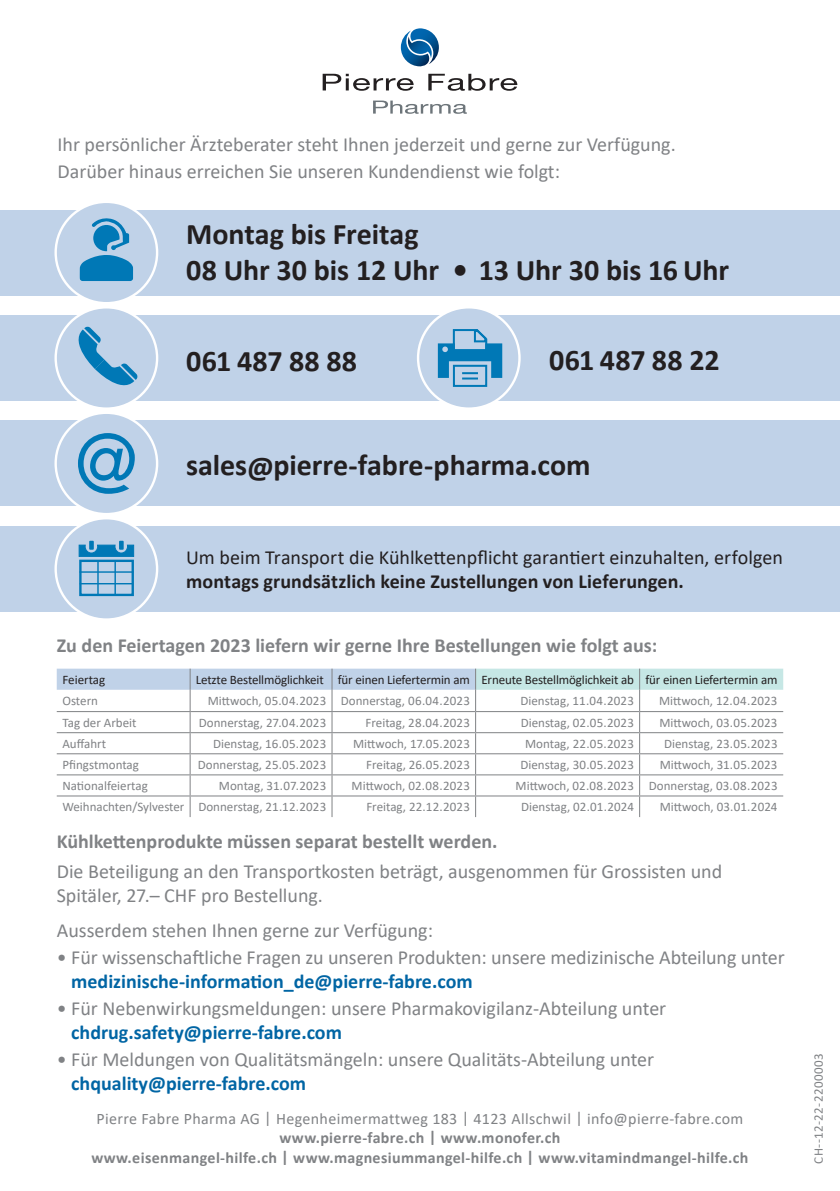
<style>
.page{position:relative;width:840px;height:1191px;background:#fff}
.page>*{position:absolute;margin:0;border:0;box-sizing:border-box;transform-origin:0 0}
.t1{font:700 30px/36px "Calibri";color:#231f20}
.t2{font:20px/26.8px "Calibri";color:#808285}
.t3{font:700 20px "Calibri";color:#808285}
.t4{font:700 20px "Calibri";color:#0065a4}
.t5{font:20px "Calibri";color:#231f20}
.t6{font:700 20px "Calibri";letter-spacing:.005em;color:#231f20}
.t7{font:700 16px/19.2px "Calibri";letter-spacing:.02em;color:#808285;text-align:center}
.t8{font:16px "Calibri";letter-spacing:.02em;color:#808285}
.t9{font:13px "Calibri";color:#808285}
.t10{font:13px "Calibri";letter-spacing:-.01em;color:#231f20}
.t11{font:13px "Calibri";letter-spacing:.035em;color:#808285}
</style>
<div class="page">
<svg style="left:322px;top:74px;width:91px;height:17px"></svg>
<svg style="left:428px;top:74px;width:89px;height:17px"></svg>
<svg style="left:373px;top:101px;width:93px;height:13px"></svg>
<img style="left:400px;top:31px;width:27px;height:36px">
<img style="left:410px;top:28px;width:28px;height:36px">
<div style="left:0;top:210px;width:839px;height:85px;background:#c0d2e8"></div>
<div style="left:56px;top:202px;width:101px;height:101px;background:#c0d2e8;border-radius:50%"></div>
<div style="left:54px;top:201px;width:104px;height:103px;border:2px solid #fff;border-radius:50%"></div>
<svg style="left:79px;top:218px;width:54px;height:63px"></svg>
<div style="left:0;top:315px;width:839px;height:85px;background:#c0d2e8"></div>
<div style="left:56px;top:307px;width:101px;height:102px;background:#c0d2e8;border-radius:50%"></div>
<div style="left:54px;top:306px;width:104px;height:104px;border:2px solid #fff;border-radius:50%"></div>
<svg style="left:78px;top:326px;width:60px;height:59px"></svg>
<div style="left:418px;top:307px;width:101px;height:102px;background:#c0d2e8;border-radius:50%"></div>
<div style="left:416px;top:306px;width:104px;height:104px;border:2px solid #fff;border-radius:50%"></div>
<div style="left:452px;top:365px;width:35px;height:22px;border:2px solid #0078b6"></div>
<svg style="left:437px;top:329px;width:65px;height:50px"></svg>
<div style="left:0;top:421px;width:839px;height:85px;background:#c0d2e8"></div>
<div style="left:56px;top:413px;width:101px;height:101px;background:#c0d2e8;border-radius:50%"></div>
<div style="left:54px;top:411px;width:104px;height:104px;border:2px solid #fff;border-radius:50%"></div>
<svg style="left:78px;top:433px;width:57px;height:61px"></svg>
<div style="left:0;top:526px;width:839px;height:85px;background:#c0d2e8"></div>
<div style="left:56px;top:518px;width:101px;height:101px;background:#c0d2e8;border-radius:50%"></div>
<div style="left:54px;top:517px;width:104px;height:104px;border:2px solid #fff;border-radius:50%"></div>
<div style="left:79px;top:559px;width:55px;height:37px;border:2px solid #0078b6"></div>
<hr style="left:97px;top:561px;width:2px;height:34px;background:#0078b6">
<hr style="left:114px;top:561px;width:2px;height:34px;background:#0078b6">
<hr style="left:79px;top:571px;width:54px;height:2px;background:#0078b6">
<hr style="left:80px;top:583px;width:53px;height:1px;background:#0078b6">
<svg style="left:79px;top:545px;width:55px;height:11px"></svg>
<div style="left:119px;top:541px;width:5px;height:9px;background:#0078b6"></div>
<div style="left:89px;top:541px;width:5px;height:9px;background:#0078b6"></div>
<svg style="left:57px;top:668px;width:725px;height:149px"></svg>
<h2 class="t2" style="left:57px;top:131px;width:619px">Ihr persönlicher Ärzteberater steht Ihnen jederzeit und gerne zur Verfügung.<br>Darüber hinaus erreichen Sie unseren Kundendienst wie folgt:</h2>
<h1 class="t1" style="left:186px;top:215px;width:544px">Montag bis Freitag<br>08 Uhr 30 bis 12 Uhr • 13 Uhr 30 bis 16 Uhr</h1>
<h1 class="t1" style="left:186px;top:342px;width:172px">061 487 88 88</h1>
<h1 class="t1" style="left:549px;top:341px;width:172px">061 487 88 22</h1>
<h1 class="t1" style="left:186px;top:446px;width:406px">sales@pierre-fabre-pharma.com</h1>
<h2 class="t5" style="left:186px;top:544px;width:598px">Um beim Transport die Kühlkettenpflicht garantiert einzuhalten, erfolgen</h2>
<h2 class="t6" style="left:186px;top:567px;width:499px">montags grundsätzlich keine Zustellungen von Lieferungen.</h2>
<h2 class="t3" style="left:57px;top:631px;width:601px">Zu den Feiertagen 2023 liefern wir gerne Ihre Bestellungen wie folgt aus:</h2>
<p class="t10" style="left:62px;top:670px;width:44px">Feiertag</p>
<p class="t10" style="left:196px;top:670px;width:583px">Letzte Bestellmöglichkeit für einen Liefertermin am Erneute Bestellmöglichkeit ab für einen Liefertermin am</p>
<p class="t9" style="left:62px;top:692px;width:37px">Ostern</p>
<p class="t9" style="left:208px;top:692px;width:263px">Mittwoch, 05.04.2023 Donnerstag, 06.04.2023</p>
<p class="t9" style="left:520px;top:692px;width:115px">Dienstag, 11.04.2023</p>
<p class="t9" style="left:658px;top:692px;width:120px">Mittwoch, 12.04.2023</p>
<p class="t9" style="left:62px;top:713px;width:76px">Tag der Arbeit</p>
<p class="t9" style="left:199px;top:713px;width:129px">Donnerstag, 27.04.2023</p>
<p class="t9" style="left:365px;top:713px;width:106px">Freitag, 28.04.2023</p>
<p class="t9" style="left:520px;top:713px;width:115px">Dienstag, 02.05.2023</p>
<p class="t9" style="left:659px;top:713px;width:120px">Mittwoch, 03.05.2023</p>
<p class="t9" style="left:62px;top:735px;width:45px">Auffahrt</p>
<p class="t9" style="left:213px;top:735px;width:115px">Dienstag, 16.05.2023</p>
<p class="t9" style="left:353px;top:735px;width:118px">Mittwoch, 17.05.2023</p>
<p class="t9" style="left:525px;top:735px;width:110px">Montag, 22.05.2023</p>
<p class="t9" style="left:663px;top:735px;width:115px">Dienstag, 23.05.2023</p>
<p class="t9" style="left:62px;top:756px;width:78px">Pfingstmontag</p>
<p class="t9" style="left:198px;top:756px;width:130px">Donnerstag, 25.05.2023</p>
<p class="t9" style="left:366px;top:756px;width:105px">Freitag, 26.05.2023</p>
<p class="t9" style="left:520px;top:756px;width:115px">Dienstag, 30.05.2023</p>
<p class="t9" style="left:659px;top:756px;width:119px">Mittwoch, 31.05.2023</p>
<p class="t9" style="left:62px;top:777px;width:87px">Nationalfeiertag</p>
<p class="t9" style="left:219px;top:777px;width:109px">Montag, 31.07.2023</p>
<p class="t9" style="left:351px;top:777px;width:120px">Mittwoch, 02.08.2023</p>
<p class="t9" style="left:515px;top:777px;width:263px">Mittwoch, 02.08.2023 Donnerstag, 03.08.2023</p>
<p class="t9" style="left:62px;top:798px;width:265px">Weihnachten/Sylvester Donnerstag, 21.12.2023</p>
<p class="t9" style="left:366px;top:798px;width:105px">Freitag, 22.12.2023</p>
<p class="t9" style="left:521px;top:798px;width:114px">Dienstag, 02.01.2024</p>
<p class="t9" style="left:659px;top:798px;width:119px">Mittwoch, 03.01.2024</p>
<h2 class="t3" style="left:57px;top:827px;width:442px">Kühlkettenprodukte müssen separat bestellt werden.</h2>
<h2 class="t2" style="left:57px;top:858px;width:666px;line-height:24px">Die Beteiligung an den Transportkosten beträgt, ausgenommen für Grossisten und<br>Spitäler, 27.– CHF pro Bestellung.</h2>
<h2 class="t2" style="left:57px;top:916px;width:377px">Ausserdem stehen Ihnen gerne zur Verfügung:</h2>
<h2 class="t2" style="left:57px;top:943px;width:729px">• Für wissenschaftliche Fragen zu unseren Produkten: unsere medizinische Abteilung unter</h2>
<h2 class="t4" style="left:71px;top:967px;width:403px">medizinische-information_de@pierre-fabre.com</h2>
<h2 class="t2" style="left:57px;top:994px;width:610px">• Für Nebenwirkungsmeldungen: unsere Pharmakovigilanz-Abteilung unter</h2>
<h2 class="t4" style="left:71px;top:1018px;width:272px">chdrug.safety@pierre-fabre.com</h2>
<h2 class="t2" style="left:57px;top:1045px;width:598px">• Für Meldungen von Qualitätsmängeln: unsere Qualitäts-Abteilung unter</h2>
<h2 class="t4" style="left:71px;top:1068px;width:236px">chquality@pierre-fabre.com</h2>
<p class="t8" style="left:96px;top:1107px;width:648px">Pierre Fabre Pharma AG | Hegenheimermattweg 183 | 4123 Allschwil | info@pierre-fabre.com</p>
<p class="t7" style="left:91px;top:1128px;width:658px">www.pierre-fabre.ch | www.monofer.ch<br>www.eisenmangel-hilfe.ch | www.magnesiummangel-hilfe.ch | www.vitamindmangel-hilfe.ch</p>
<p class="t11" style="left:809px;top:1163px;width:112px;rotate:-90deg">CH--12-22-2200003</p>
</div>
